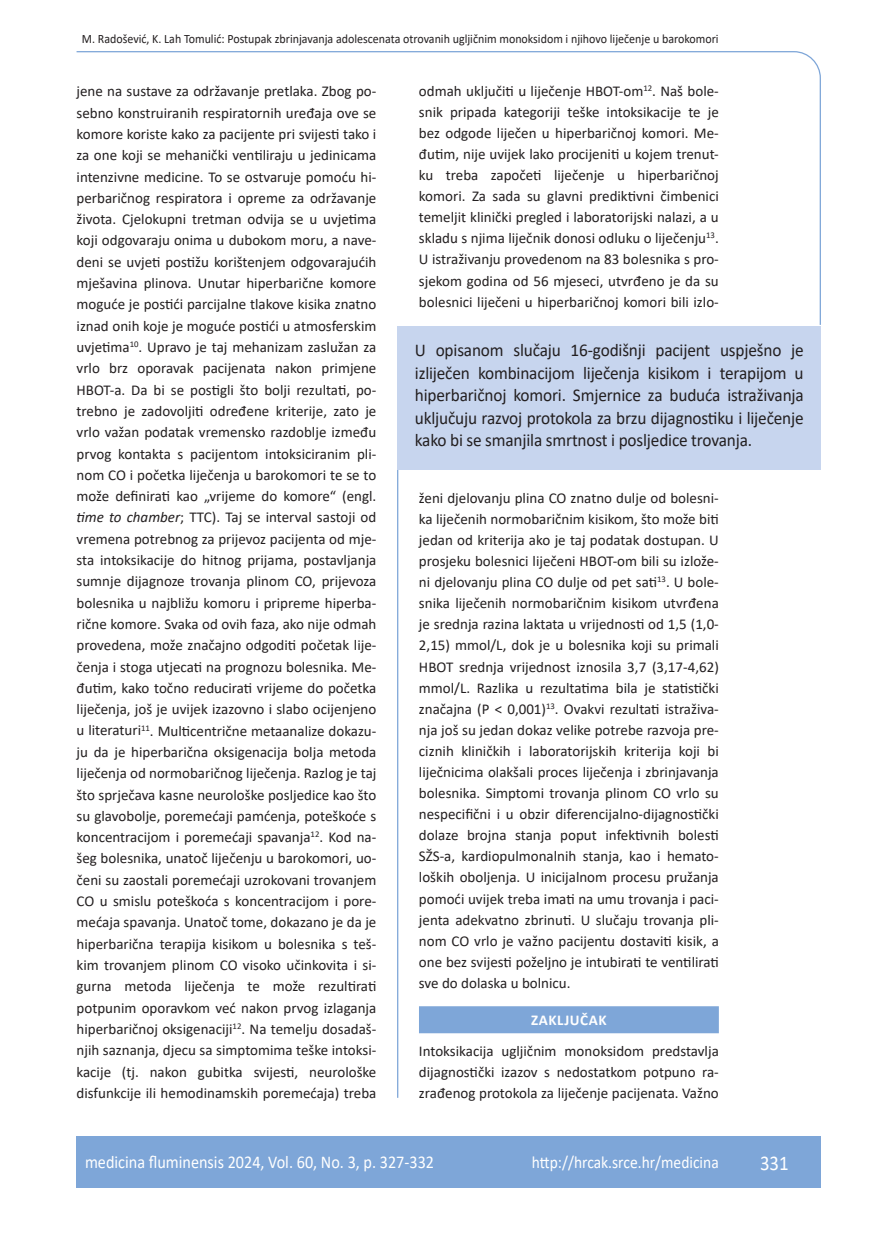
<style>
.page{position:relative;width:872px;height:1234px;background:#fff}
.page>*{position:absolute;margin:0;border:0;box-sizing:border-box;transform-origin:0 0}
.t1{font:21px "Calibri";color:#fff;scale:.9 1}
.t2{font:18px/22.5px "Calibri";letter-spacing:-.01em;color:#231f20;text-align:justify;scale:.96 1}
.t3{font:18px "Calibri";color:#fff;scale:.9 1}
.t4{font:17.25px "Calibri";color:#fff;scale:.9 1}
.t5{font:15px/21.3px "Calibri";color:#231f20;text-align:justify}
.t6{font:700 15px "Calibri";letter-spacing:.04em;color:#fff}
.t7{font:12.75px "Calibri";color:#231f20;scale:.94 1}
.s1{font-style:italic}
</style>
<div class="page">
<svg style="left:76px;top:51px;width:745px;height:274px"></svg>
<hr style="left:397px;top:469px;width:1px;height:628px;background:#7ea6d8">
<div style="left:77px;top:1135px;width:744px;height:51px;background:#7ea6d8"></div>
<div style="left:398px;top:325px;width:423px;height:144px;background:#c7d5ee"></div>
<div style="left:419px;top:1005px;width:300px;height:27px;background:#7ea6d8"></div>
<p class="t7" style="left:82px;top:29px;width:679px">M. Radošević, K. Lah Tomulić: Postupak zbrinjavanja adolescenata otrovanih ugljičnim monoksidom i njihovo liječenje u barokomori</p>
<p class="t5" style="left:77px;top:80px;width:301px">jene na sustave za održavanje pretlaka. Zbog po&shy;sebno konstruiranih respiratornih uređaja ove se komore koriste kako za pacijente pri svijesti tako i za one koji se mehanički ventiliraju u jedinicama intenzivne medicine. To se ostvaruje pomoću hi&shy;perbaričnog respiratora i opreme za održavanje života. Cjelokupni tretman odvija se u uvjetima koji odgovaraju onima u dubokom moru, a nave&shy;deni se uvjeti postižu korištenjem odgovarajućih mješavina plinova. Unutar hiperbarične komore moguće je postići parcijalne tlakove kisika znatno iznad onih koje je moguće postići u atmosferskim uvjetima<sup>10</sup>. Upravo je taj mehanizam zaslužan za vrlo brz oporavak pacijenata nakon primjene HBOT-a. Da bi se postigli što bolji rezultati, po&shy;trebno je zadovoljiti određene kriterije, zato je vrlo važan podatak vremensko razdoblje između prvog kontakta s pacijentom intoksiciranim pli&shy;nom CO i početka liječenja u barokomori te se to može definirati kao „vrijeme do komore“ (engl. <span class="s1">time to chamber</span>; TTC). Taj se interval sastoji od vremena potrebnog za prijevoz pacijenta od mje&shy;sta intoksikacije do hitnog prijama, postavljanja sumnje dijagnoze trovanja plinom CO, prijevoza bolesnika u najbližu komoru i pripreme hiperba&shy;rične komore. Svaka od ovih faza, ako nije odmah provedena, može značajno odgoditi početak lije&shy;čenja i stoga utjecati na prognozu bolesnika. Me&shy;đutim, kako točno reducirati vrijeme do početka liječenja, još je uvijek izazovno i slabo ocijenjeno u literaturi<sup>11</sup>. Multicentrične metaanalize dokazu&shy;ju da je hiperbarična oksigenacija bolja metoda liječenja od normobaričnog liječenja. Razlog je taj što sprječava kasne neurološke posljedice kao što su glavobolje, poremećaji pamćenja, poteškoće s koncentracijom i poremećaji spavanja<sup>12</sup>. Kod na&shy;šeg bolesnika, unatoč liječenju u barokomori, uo&shy;čeni su zaostali poremećaji uzrokovani trovanjem CO u smislu poteškoća s koncentracijom i pore&shy;mećaja spavanja. Unatoč tome, dokazano je da je hiperbarična terapija kisikom u bolesnika s teš&shy;kim trovanjem plinom CO visoko učinkovita i si&shy;gurna metoda liječenja te može rezultirati potpunim oporavkom već nakon prvog izlaganja hiperbaričnoj oksigenaciji<sup>12</sup>. Na temelju dosadaš&shy;njih saznanja, djecu sa simptomima teške intoksi&shy;kacije (tj. nakon gubitka svijesti, neurološke disfunkcije ili hemodinamskih poremećaja) treba</p>
<p class="t5" style="left:419px;top:80px;width:301px">odmah uključiti u liječenje HBOT-om<sup>12</sup>. Naš bole&shy;snik pripada kategoriji teške intoksikacije te je bez odgode liječen u hiperbaričnoj komori. Me&shy;đutim, nije uvijek lako procijeniti u kojem trenut&shy;ku treba započeti liječenje u hiperbaričnoj komori. Za sada su glavni prediktivni čimbenici temeljit klinički pregled i laboratorijski nalazi, a u skladu s njima liječnik donosi odluku o liječenju<sup>13</sup>.<br>U istraživanju provedenom na 83 bolesnika s pro&shy;sjekom godina od 56 mjeseci, utvrđeno je da su bolesnici liječeni u hiperbaričnoj komori bili izlo-</p>
<p class="t2" style="left:415px;top:338px;width:406px">U opisanom slučaju 16-godišnji pacijent uspješno je izliječen kombinacijom liječenja kisikom i terapijom u hiperbaričnoj komori. Smjernice za buduća istraživanja uključuju razvoj protokola za brzu dijagnostiku i liječenje kako bi se smanjila smrtnost i posljedice trovanja.</p>
<p class="t5" style="left:419px;top:486px;width:301px">ženi djelovanju plina CO znatno dulje od bolesni&shy;ka liječenih normobaričnim kisikom, što može biti jedan od kriterija ako je taj podatak dostupan. U prosjeku bolesnici liječeni HBOT-om bili su izlože&shy;ni djelovanju plina CO dulje od pet sati<sup>13</sup>. U bole&shy;snika liječenih normobaričnim kisikom utvrđena je srednja razina laktata u vrijednosti od 1,5 (1,0- 2,15) mmol/L, dok je u bolesnika koji su primali HBOT srednja vrijednost iznosila 3,7 (3,17-4,62) mmol/L. Razlika u rezultatima bila je statistički značajna (P &lt; 0,001)<sup>13</sup>. Ovakvi rezultati istraživa&shy;nja još su jedan dokaz velike potrebe razvoja pre&shy;ciznih kliničkih i laboratorijskih kriterija koji bi liječnicima olakšali proces liječenja i zbrinjavanja bolesnika. Simptomi trovanja plinom CO vrlo su nespecifični i u obzir diferencijalno-dijagnostički dolaze brojna stanja poput infektivnih bolesti SŽS-a, kardiopulmonalnih stanja, kao i hemato&shy;loških oboljenja. U inicijalnom procesu pružanja pomoći uvijek treba imati na umu trovanja i paci&shy;jenta adekvatno zbrinuti. U slučaju trovanja pli&shy;nom CO vrlo je važno pacijentu dostaviti kisik, a one bez svijesti poželjno je intubirati te ventilirati sve do dolaska u bolnicu.</p>
<p class="t6" style="left:531px;top:1009px;width:77px">ZAKLJUČAK</p>
<p class="t5" style="left:419px;top:1039px;width:301px">Intoksikacija ugljičnim monoksidom predstavlja dijagnostički izazov s nedostatkom potpuno ra&shy;zrađenog protokola za liječenje pacijenata. Važno</p>
<p class="t3" style="left:85px;top:1149px;width:389px">medicina fluminensis 2024, Vol. 60, No. 3, p. 327-332</p>
<p class="t4" style="left:532px;top:1150px;width:209px">http://hrcak.srce.hr/medicina</p>
<h1 class="t1" style="left:760px;top:1147px;width:33px">331</h1>
</div>
